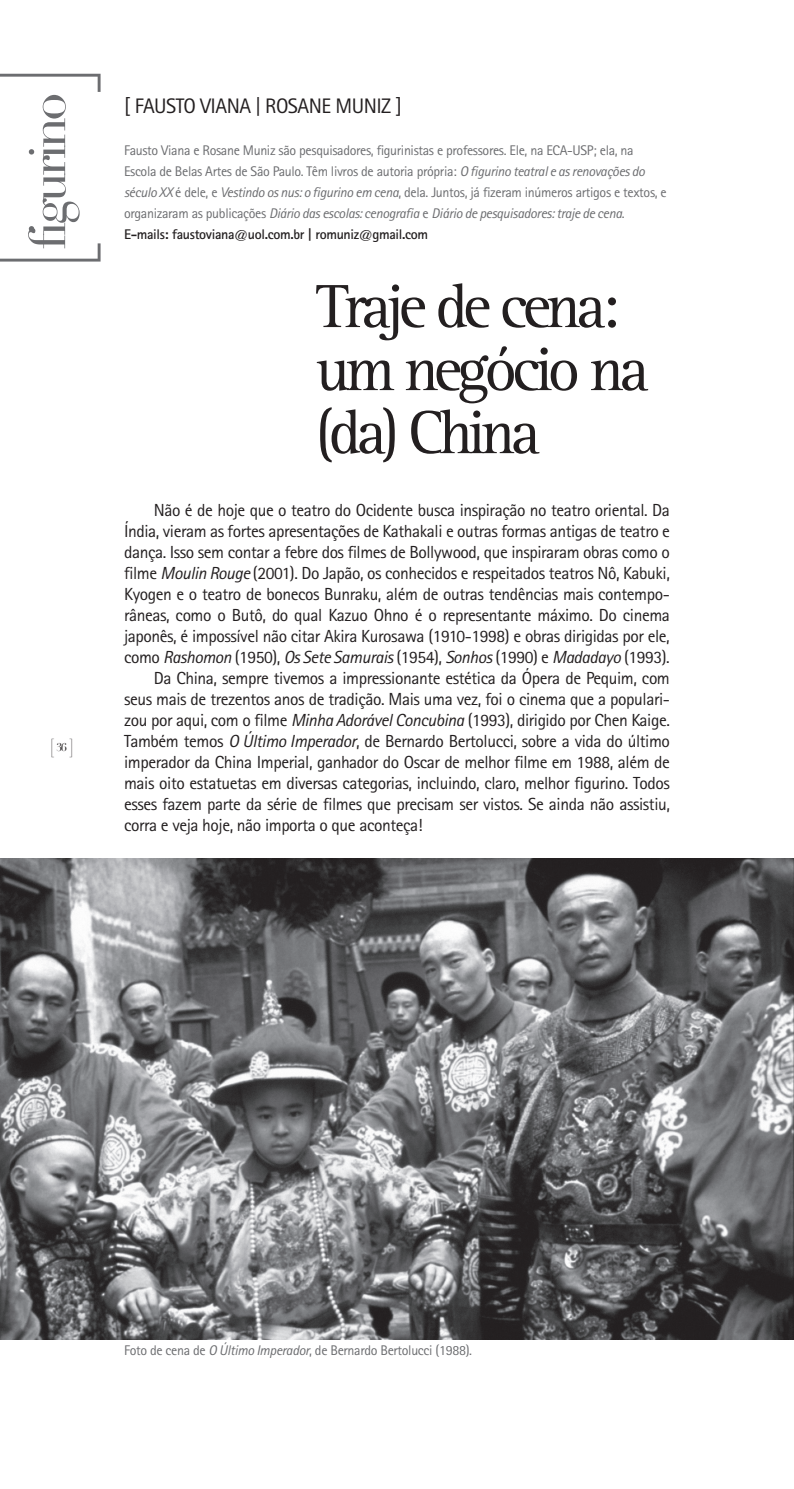
<style>
.page{position:relative;width:794px;height:1489px;background:#fff}
.page>*{position:absolute;margin:0;border:0;box-sizing:border-box;transform-origin:0 0}
.t1{font:145.25px "Didot";color:#6c6d70}
.t2{font:63px/63px "Rotis Serif Std";letter-spacing:-.08em;color:#231f20}
.t3{font:50.75px "Didot";letter-spacing:-.075em;color:#6c6d70}
.t4{font:21px "Rotis Sans Serif Std";letter-spacing:-.025em;color:#231f20}
.t5{font:18.38px "Didot";color:#231f20}
.t6{font:17.5px "Rotis Sans Serif Std";letter-spacing:-.025em;color:#231f20}
.t7{font:italic 17.5px "Rotis Sans Serif Std";letter-spacing:-.025em;color:#231f20}
.t8{font:14px/21px "Rotis Sans Serif Std";letter-spacing:-.025em;color:#6c6d70}
.s1{font-size:11.03px}
.s2{font-style:italic}
.s3{font-weight:700;color:#231f20}
.s4{font-weight:800;color:#231f20}
.s5{font-style:normal}
</style>
<div class="page">
<img style="left:0;top:858px;width:794px;height:481px">
<h1 class="t1" style="left:-78px;top:96px;width:42px;rotate:-90deg">]</h1>
<h3 class="t3" style="left:17px;top:250px;width:159px;rotate:-90deg">figurino</h3>
<h1 class="t1" style="left:-78px;top:279px;width:42px;rotate:-90deg">[</h1>
<p class="t5" style="left:50px;top:734px;width:26px">[ <span class="s1">36</span> ]</p>
<p class="t4" style="left:124px;top:93px;width:279px">[ FAUSTO VIANA | ROSANE MUNIZ ]</p>
<p class="t8" style="left:124px;top:139px;width:544px">Fausto Viana e Rosane Muniz são pesquisadores, figurinistas e professores. Ele, na ECA-USP; ela, na Escola de Belas Artes de São Paulo. Têm livros de autoria própria: <span class="s2">O figurino teatral e as renovações do século XX</span> é dele, e <span class="s2">Vestindo os nus: o figurino em cena</span>, dela. Juntos, já fizeram inúmeros artigos e textos, e organizaram as publicações <span class="s2">Diário das escolas: cenografia</span> e <span class="s2">Diário de pesquisadores: traje de cena</span>.<br><span class="s3">E-mails: faustoviana@uol.com.br</span> <span class="s4">|</span> <span class="s3">romuniz@gmail.com</span></p>
<h2 class="t2" style="left:316px;top:276px;width:335px">Traje de cena: um negócio na (da) China</h2>
<p class="t6" style="left:154px;top:499px;width:517px">Não é de hoje que o teatro do Ocidente busca inspiração no teatro oriental. Da</p>
<p class="t6" style="left:124px;top:520px;width:547px">Índia, vieram as fortes apresentações de Kathakali e outras formas antigas de teatro e</p>
<p class="t6" style="left:124px;top:541px;width:547px">dança. Isso sem contar a febre dos filmes de Bollywood, que inspiraram obras como o</p>
<p class="t6" style="left:124px;top:562px;width:547px">filme <span class="s2">Moulin Rouge</span> (2001). Do Japão, os conhecidos e respeitados teatros Nô, Kabuki,</p>
<p class="t6" style="left:124px;top:583px;width:547px">Kyogen e o teatro de bonecos Bunraku, além de outras tendências mais contempo-</p>
<p class="t6" style="left:124px;top:604px;width:547px">râneas, como o Butô, do qual Kazuo Ohno é o representante máximo. Do cinema</p>
<p class="t6" style="left:124px;top:625px;width:547px">japonês, é impossível não citar Akira Kurosawa (1910-1998) e obras dirigidas por ele,</p>
<p class="t7" style="left:124px;top:646px;width:547px"><span class="s5">como</span> Rashomon <span class="s5">(1950),</span> Os Sete Samurais <span class="s5">(1954),</span> Sonhos <span class="s5">(1990) e</span> Madadayo <span class="s5">(1993).</span></p>
<p class="t6" style="left:154px;top:667px;width:517px">Da China, sempre tivemos a impressionante estética da Ópera de Pequim, com</p>
<p class="t6" style="left:124px;top:688px;width:547px">seus mais de trezentos anos de tradição. Mais uma vez, foi o cinema que a populari-</p>
<p class="t6" style="left:124px;top:709px;width:547px">zou por aqui, com o filme <span class="s2">Minha Adorável Concubina</span> (1993), dirigido por Chen Kaige.</p>
<p class="t6" style="left:124px;top:730px;width:547px">Também temos <span class="s2">O Último Imperador</span>, de Bernardo Bertolucci, sobre a vida do último</p>
<p class="t6" style="left:124px;top:751px;width:547px">imperador da China Imperial, ganhador do Oscar de melhor filme em 1988, além de</p>
<p class="t6" style="left:124px;top:772px;width:547px">mais oito estatuetas em diversas categorias, incluindo, claro, melhor figurino. Todos</p>
<p class="t6" style="left:124px;top:793px;width:547px">esses fazem parte da série de filmes que precisam ser vistos. Se ainda não assistiu,</p>
<p class="t6" style="left:124px;top:814px;width:300px">corra e veja hoje, não importa o que aconteça!</p>
<p class="t8" style="left:124px;top:1339px;width:349px">Foto de cena de <span class="s2">O Último Imperador</span>, de Bernardo Bertolucci (1988).</p>
</div>
